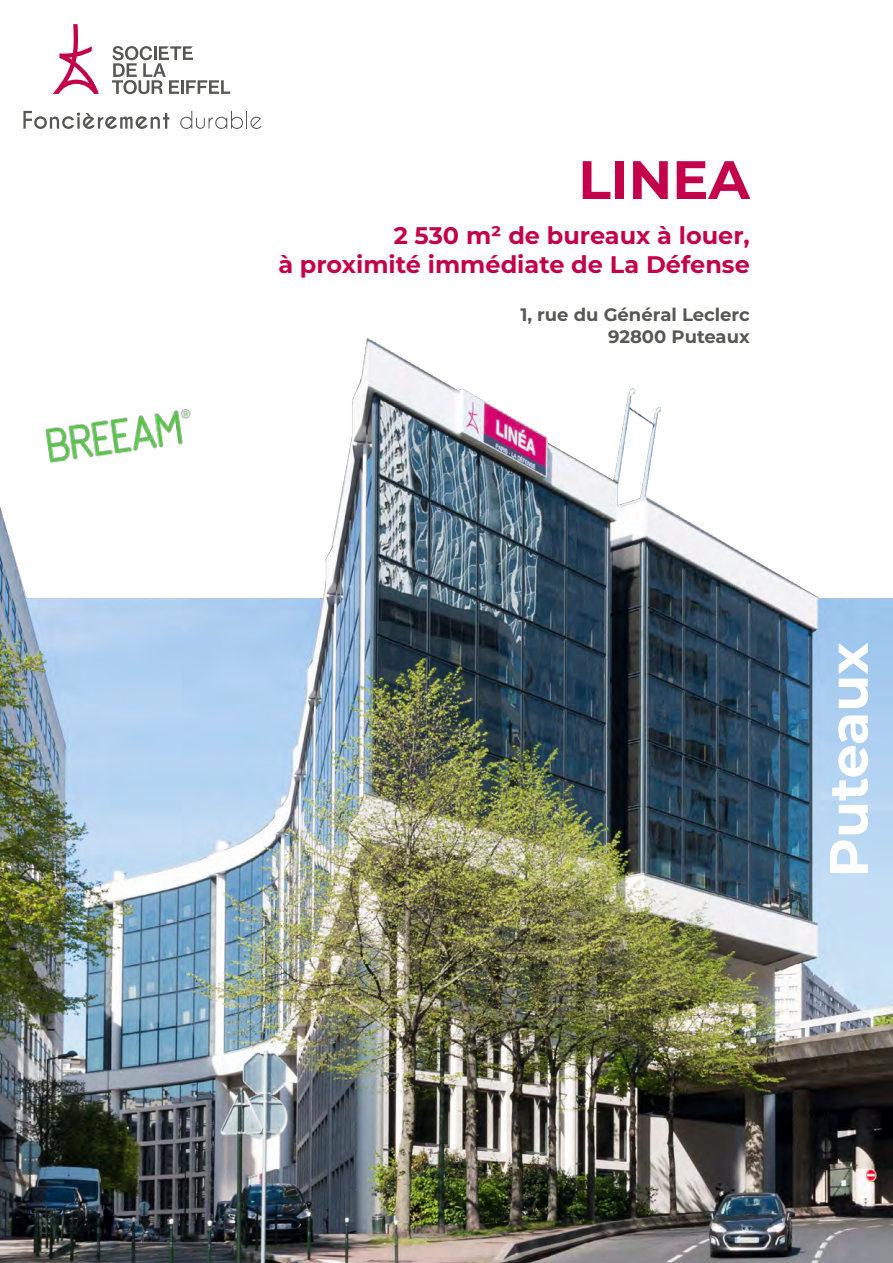
<style>
.page{position:relative;width:893px;height:1263px;background:#fff}
.page>*{position:absolute;margin:0;border:0;box-sizing:border-box;transform-origin:0 0}
.t1{font:700 54px "Montserrat";color:#fff}
.t2{font:700 54px "Montserrat";color:#c4014b}
.t3{font:700 24px/28.8px "Montserrat";color:#c4014b;text-align:right}
.t4{font:700 18px/21.6px "Montserrat";color:#575756;text-align:right}
</style>
<div class="page">
<svg style="left:53px;top:24px;width:46px;height:70px"></svg>
<svg style="left:112px;top:46px;width:118px;height:48px"></svg>
<svg style="left:23px;top:111px;width:146px;height:18px"></svg>
<svg style="left:180px;top:111px;width:81px;height:18px"></svg>
<img style="left:0;top:338px;width:893px;height:925px">
<img style="left:35px;top:391px;width:164px;height:86px">
<h1 class="t2" style="left:578px;top:141px;width:173px">LINEA</h1>
<p class="t3" style="left:278px;top:220px;width:473px">2 530 m² de bureaux à louer,<br>à proximité immédiate de La Défense</p>
<p class="t4" style="left:520px;top:303px;width:231px">1, rue du Général Leclerc<br>92800 Puteaux</p>
<h1 class="t1" style="left:810px;top:877px;width:237px;rotate:-90deg">Puteaux</h1>
</div>
